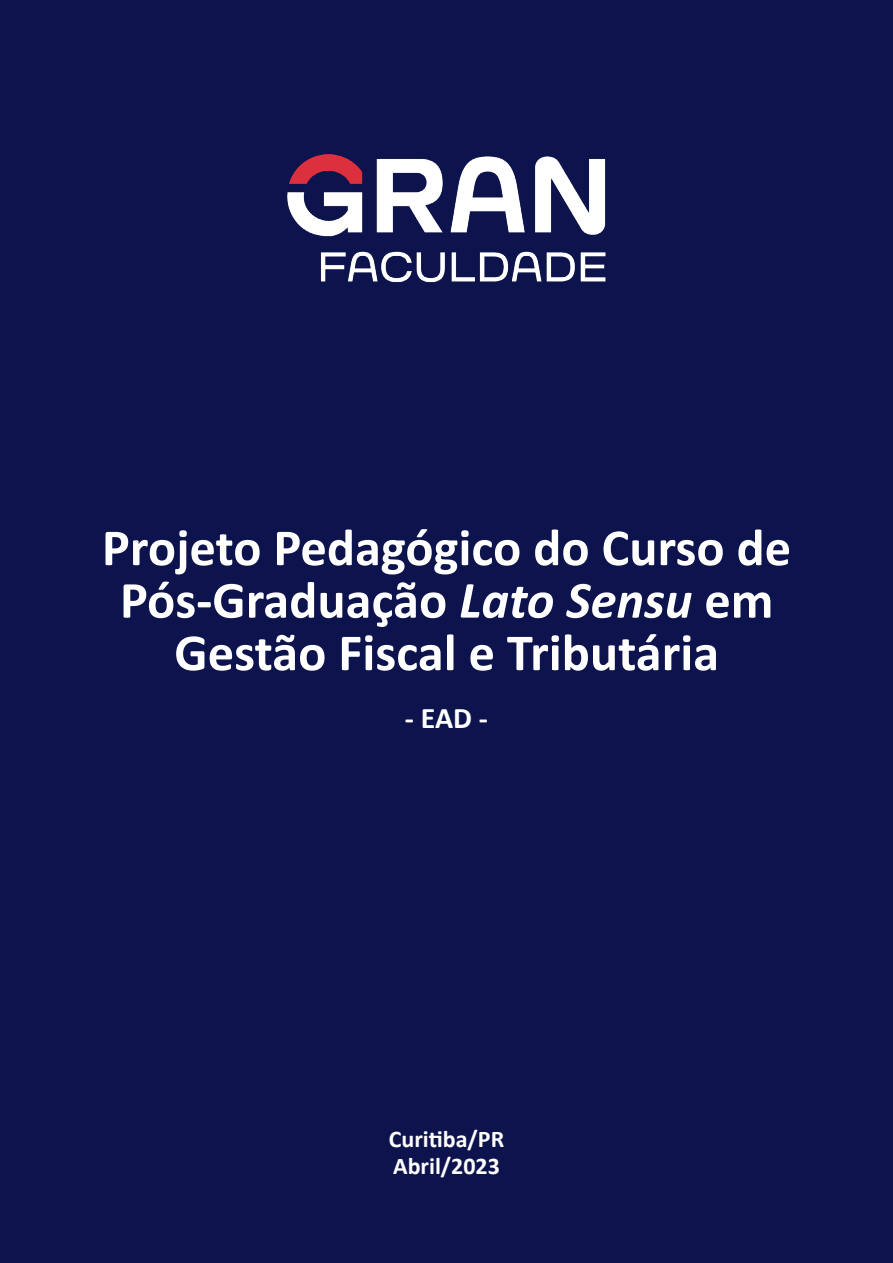
<style>
.page{position:relative;width:893px;height:1263px;background:#0d134d}
.page>*{position:absolute;margin:0;border:0;box-sizing:border-box;transform-origin:0 0}
.t1{font:700 52.5px/52.5px "Calibri";color:#fff;text-align:center}
.t2{font:700 30px "Calibri";color:#fff}
.t3{font:700 24px/27px "Calibri";color:#fff}
.s1{font-style:italic}
</style>
<div class="page">
<img style="left:287px;top:154px;width:319px;height:129px">
<p class="t1" style="left:102px;top:521px;width:691px">Projeto Pedagógico do Curso de<br>Pós-Graduação <span class="s1">Lato Sensu</span> em<br>Gestão Fiscal e Tributária</p>
<p class="t2" style="left:405px;top:697px;width:85px">- EAD -</p>
<p class="t3" style="left:389px;top:1125px;width:117px">Curitiba/PR<br>Abril/2023</p>
</div>
